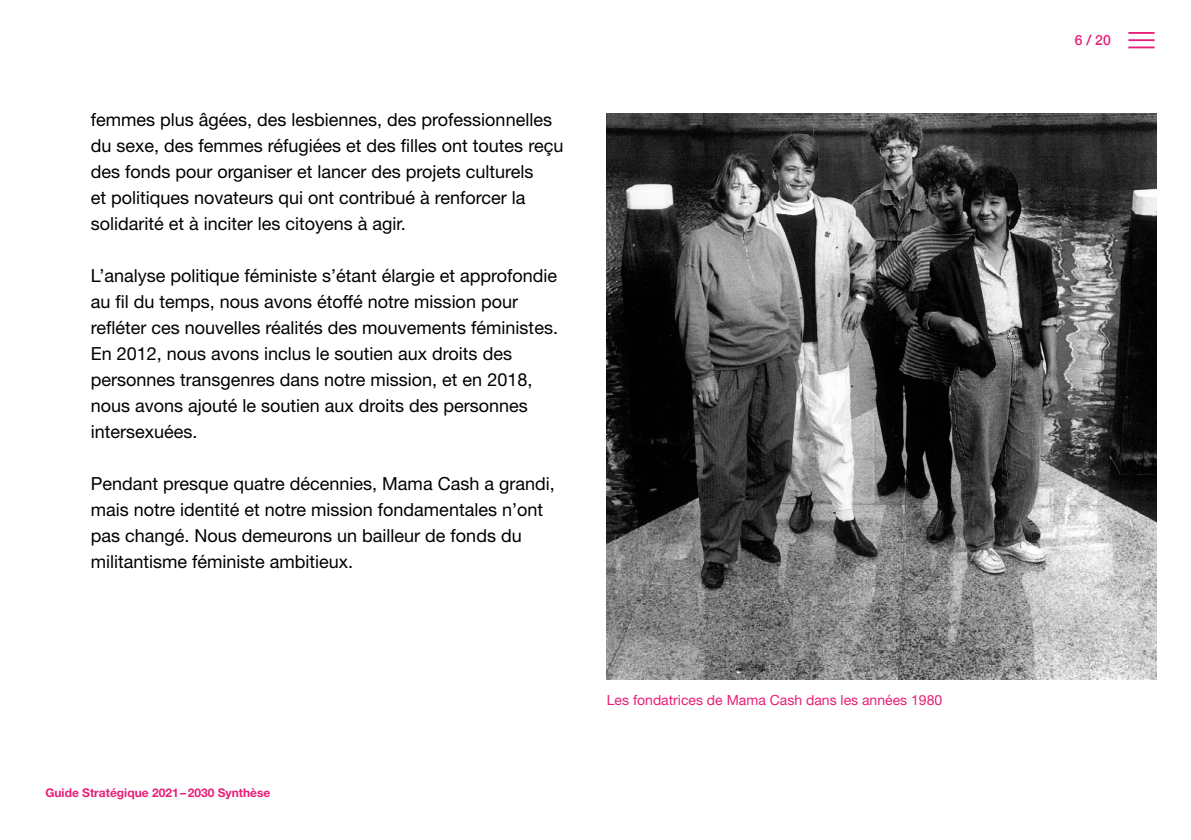
<style>
.page{position:relative;width:1191px;height:840px;background:#fff}
.page>*{position:absolute;margin:0;border:0;box-sizing:border-box;transform-origin:0 0}
.t1{font:18px/26px "Helvetica Neue LT Std";color:#000}
.t2{font:14px "Helvetica Neue LT Std";color:#e91e78}
.t3{font:500 14px "Helvetica Neue";color:#e91e78}
.t4{font:700 12px "Helvetica Neue LT Std";color:#e91e78}
</style>
<div class="page">
<hr style="left:1128px;top:32px;width:26px;height:2px;background:#e91e78">
<hr style="left:1128px;top:39px;width:26px;height:2px;background:#e91e78">
<hr style="left:1128px;top:46px;width:26px;height:2px;background:#e91e78">
<img style="left:607px;top:113px;width:550px;height:565px">
<p class="t1" style="left:91px;top:106px;width:474px">femmes plus âgées, des lesbiennes, des professionnelles du sexe, des femmes réfugiées et des filles ont toutes reçu des fonds pour organiser et lancer des projets culturels<br>et politiques novateurs qui ont contribué à renforcer la solidarité et à inciter les citoyens à agir.</p>
<p class="t1" style="left:91px;top:262px;width:469px">L’analyse politique féministe s’étant élargie et approfondie au fil du temps, nous avons étoffé notre mission pour refléter ces nouvelles réalités des mouvements féministes.<br>En 2012, nous avons inclus le soutien aux droits des personnes transgenres dans notre mission, et en 2018, nous avons ajouté le soutien aux droits des personnes intersexuées.</p>
<p class="t1" style="left:91px;top:470px;width:465px">Pendant presque quatre décennies, Mama Cash a grandi, mais notre identité et notre mission fondamentales n’ont pas changé. Nous demeurons un bailleur de fonds du militantisme féministe ambitieux.</p>
<p class="t4" style="left:45px;top:785px;width:227px">Guide Stratégique 2021–2030 Synthèse</p>
<p class="t2" style="left:607px;top:691px;width:337px">Les fondatrices de Mama Cash dans les années 1980</p>
<p class="t3" style="left:1074px;top:29px;width:38px">6 / 20</p>
</div>
